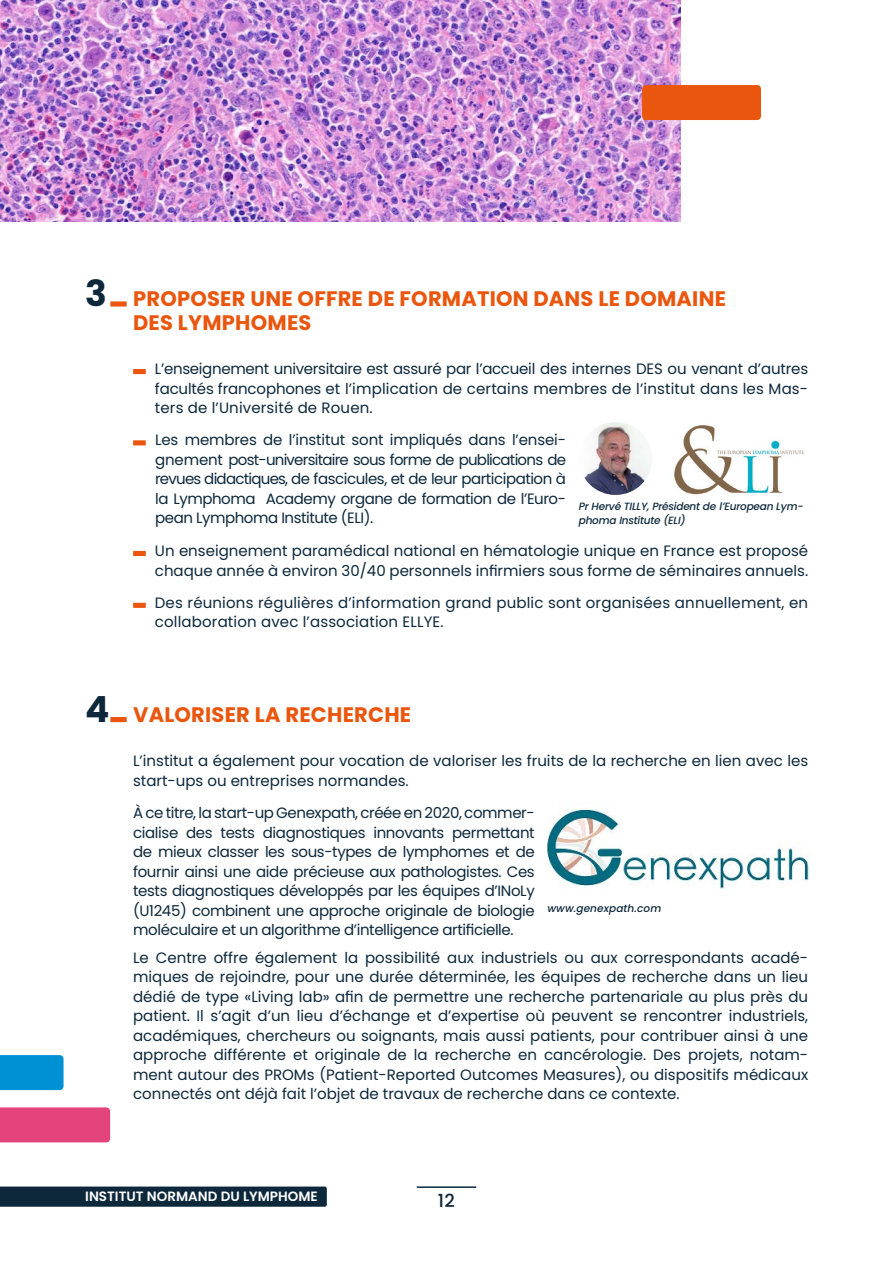
<style>
.page{position:relative;width:893px;height:1263px;background:#fff}
.page>*{position:absolute;margin:0;border:0;box-sizing:border-box;transform-origin:0 0}
.t1{font:700 36px "Poppins";color:#0d283b}
.t2{font:700 21px/23.7px "Poppins";letter-spacing:.01em;color:#ea560d}
.t3{font:500 18px "Poppins";color:#0f283c}
.t4{font:15px/19.5px "Poppins";color:#0d283b;text-align:justify}
.t5{font:600 13.5px "Poppins";color:#fff}
.t6{font:italic 500 10.5px/13.5px "Poppins";letter-spacing:-.02em;color:#0d283b}
.t7{font:italic 500 10.5px "Poppins";letter-spacing:.01em;color:#0d283b}
</style>
<div class="page">
<svg style="left:0;top:1186px;width:327px;height:21px;background:#163042"></svg>
<hr style="left:417px;top:1186px;width:59px;height:2px;background:#0d283b">
<img style="left:0;top:0;width:680px;height:221px">
<div style="left:0;top:1055px;width:64px;height:35px;background:#0090d4"></div>
<div style="left:0;top:1107px;width:110px;height:35px;background:#e4437b"></div>
<div style="left:110px;top:301px;width:17px;height:5px;background:#ea560d"></div>
<div style="left:110px;top:717px;width:17px;height:5px;background:#ea560d"></div>
<div style="left:133px;top:369px;width:13px;height:5px;background:#ea560d"></div>
<div style="left:133px;top:551px;width:13px;height:5px;background:#ea560d"></div>
<div style="left:133px;top:603px;width:13px;height:5px;background:#ea560d"></div>
<div style="left:133px;top:440px;width:13px;height:5px;background:#ea560d"></div>
<img style="left:579px;top:422px;width:73px;height:73px;border-radius:37px">
<img style="left:674px;top:425px;width:130px;height:70px">
<img style="left:547px;top:809px;width:263px;height:79px">
<div style="left:642px;top:85px;width:119px;height:35px;background:#ea560d;border-radius:4px"></div>
<h1 class="t1" style="left:85px;top:273px;width:23px">3</h1>
<h2 class="t2" style="left:133px;top:287px;width:594px">PROPOSER UNE OFFRE DE FORMATION DANS LE DOMAINE<br>DES LYMPHOMES</h2>
<p class="t4" style="left:155px;top:359px;width:655px">L’enseignement universitaire est assuré par l’accueil des internes DES ou venant d’autres facultés francophones et l’implication de certains membres de l’institut dans les Mas&shy;ters de l’Université de Rouen.</p>
<p class="t4" style="left:155px;top:430px;width:412px">Les membres de l’institut sont impliqués dans l’ensei&shy;gnement post-universitaire sous forme de publications de revues didactiques, de fascicules, et de leur participation à la Lymphoma Academy organe de formation de l’Euro&shy;pean Lymphoma Institute (ELI).</p>
<p class="t6" style="left:579px;top:500px;width:226px">Pr Hervé TILLY, Président de l’European Lym&shy;phoma Institute (ELI)</p>
<p class="t4" style="left:155px;top:541px;width:655px">Un enseignement paramédical national en hématologie unique en France est proposé chaque année à environ 30/40 personnels infirmiers sous forme de séminaires annuels.</p>
<p class="t4" style="left:155px;top:593px;width:655px">Des réunions régulières d’information grand public sont organisées annuellement, en collaboration avec l’association ELLYE.</p>
<h1 class="t1" style="left:85px;top:688px;width:26px">4</h1>
<h2 class="t2" style="left:133px;top:703px;width:280px">VALORISER LA RECHERCHE</h2>
<p class="t4" style="left:133px;top:751px;width:676px">L’institut a également pour vocation de valoriser les fruits de la recherche en lien avec les start-ups ou entreprises normandes.</p>
<p class="t4" style="left:133px;top:803px;width:403px">À ce titre, la start-up Genexpath, créée en 2020, commer&shy;cialise des tests diagnostiques innovants permettant de mieux classer les sous-types de lymphomes et de fournir ainsi une aide précieuse aux pathologistes. Ces tests diagnostiques développés par les équipes d’INoLy (U1245) combinent une approche originale de biologie moléculaire et un algorithme d’intelligence artificielle.</p>
<p class="t4" style="left:133px;top:948px;width:677px">Le Centre offre également la possibilité aux industriels ou aux correspondants acadé&shy;miques de rejoindre, pour une durée déterminée, les équipes de recherche dans un lieu dédié de type «Living lab» afin de permettre une recherche partenariale au plus près du patient. Il s’agit d’un lieu d’échange et d’expertise où peuvent se rencontrer industriels, académiques, chercheurs ou soignants, mais aussi patients, pour contribuer ainsi à une approche différente et originale de la recherche en cancérologie. Des projets, notam&shy;ment autour des PROMs (Patient-Reported Outcomes Measures), ou dispositifs médicaux connectés ont déjà fait l’objet de travaux de recherche dans ce contexte.</p>
<p class="t7" style="left:547px;top:902px;width:115px">www.genexpath.com</p>
<p class="t5" style="left:85px;top:1188px;width:234px">INSTITUT NORMAND DU LYMPHOME</p>
<p class="t3" style="left:438px;top:1190px;width:19px">12</p>
</div>
